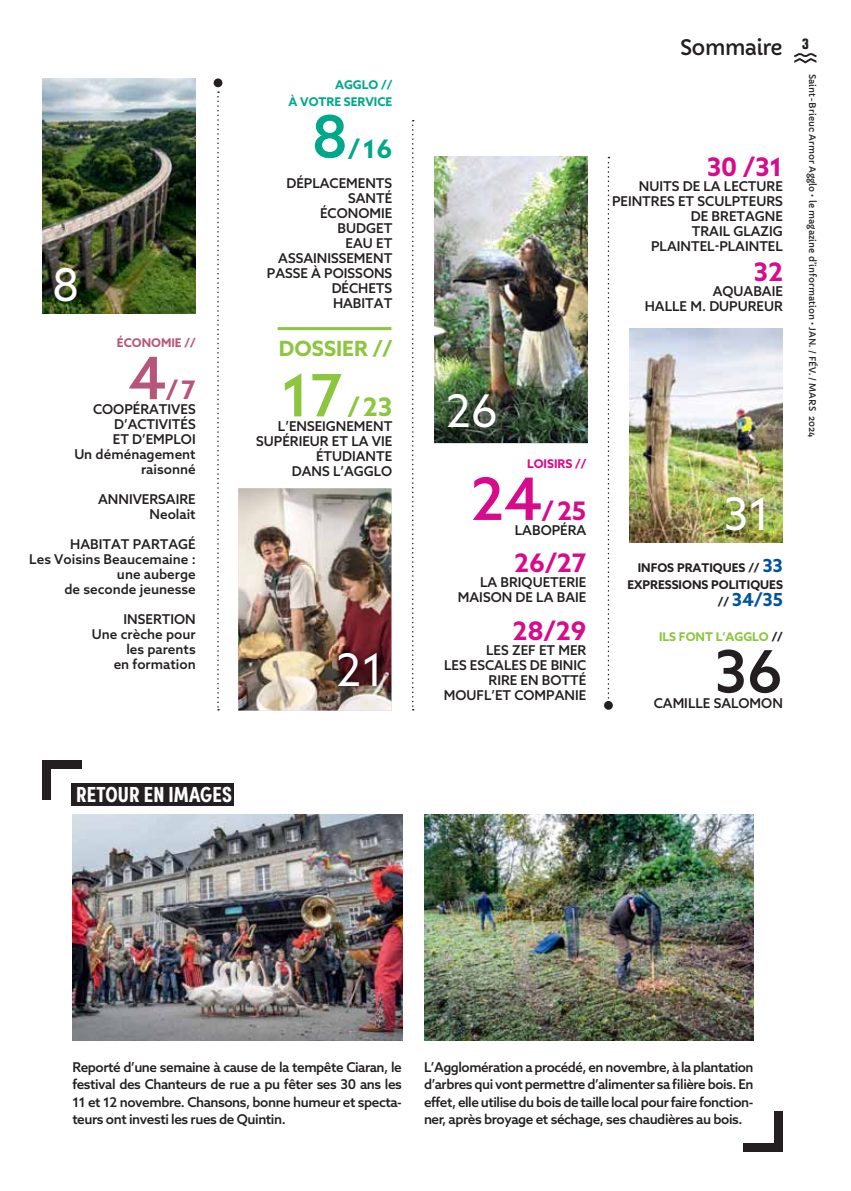
<style>
.page{position:relative;width:851px;height:1191px;background:#fff}
.page>*{position:absolute;margin:0;border:0;box-sizing:border-box;transform-origin:0 0}
.t1{font:500 58.5px "Azo Sans";color:#8cc63f}
.t2{font:500 58.5px "Azo Sans";color:#d70b8c}
.t3{font:500 58.5px "Azo Sans";color:#231f20}
.t4{font:500 58.5px "Azo Sans";color:#b7567a}
.t5{font:500 58.5px "Azo Sans";color:#00a88b}
.t6{font:45px "Azo Sans";color:#fff}
.t7{font:700 25.5px "Azo Sans";color:#d70b8c}
.t8{font:700 25.5px "Azo Sans";color:#00a88b}
.t9{font:700 25.5px "Azo Sans";color:#8cc63f}
.t10{font:700 25.5px "Azo Sans";color:#b7567a}
.t11{font:700 21.9px "Sofia Pro Condensed";letter-spacing:.01em;color:#fff}
.t12{font:700 21px "Azo Sans";color:#8cc63f}
.t13{font:21px "Capriola";letter-spacing:-.04em;color:#231f20}
.t14{font:700 18px "Azo Sans";color:#00539b}
.t15{font:500 13.5px/15px "Azo Sans";color:#231f20;text-align:right}
.t16{font:900 13.5px "Politica";color:#231f20}
.t17{font:700 12px/17.2px "Azo Sans";color:#231f20;text-align:right}
.t18{font:700 12px/17.2px "Azo Sans";color:#00a88b;text-align:right}
.t19{font:700 12px "Azo Sans";color:#8cc63f}
.t20{font:700 12px "Azo Sans";color:#b7567a}
.t21{font:700 12px "Azo Sans";color:#d70b8c}
.t22{font:9px "Capriola";color:#231f20}
.s1{font-size:18px;color:#00539b}
.s2{font-size:12px;color:#231f20}
.s3{color:#231f20}
</style>
<div class="page">
<svg style="left:794px;top:53px;width:22px;height:10px"></svg>
<div style="left:71px;top:782px;width:163px;height:23px;background:#231f20"></div>
<div style="left:43px;top:760px;width:39px;height:8px;background:#231f20"></div>
<div style="left:43px;top:760px;width:8px;height:40px;background:#231f20"></div>
<div style="left:743px;top:1143px;width:39px;height:8px;background:#231f20"></div>
<div style="left:774px;top:1111px;width:8px;height:40px;background:#231f20"></div>
<img style="left:424px;top:815px;width:329px;height:226px">
<img style="left:72px;top:815px;width:330px;height:226px">
<svg style="left:217px;top:91px;width:2px;height:619px"></svg>
<div style="left:213px;top:78px;width:9px;height:9px;background:#231f20;border-radius:50%"></div>
<svg style="left:412px;top:120px;width:1px;height:590px"></svg>
<hr style="left:277px;top:327px;width:114px;height:3px;background:#8cc63f">
<img style="left:43px;top:78px;width:153px;height:236px">
<img style="left:238px;top:488px;width:153px;height:222px">
<img style="left:629px;top:328px;width:153px;height:214px">
<img style="left:333px;top:646px;width:49px;height:45px">
<img style="left:434px;top:157px;width:153px;height:286px">
<svg style="left:607px;top:157px;width:2px;height:542px"></svg>
<div style="left:604px;top:701px;width:8px;height:9px;background:#231f20;border-radius:50%"></div>
<h2 class="t6" style="left:52px;top:263px;width:29px">8</h2>
<p class="t20" style="left:117px;top:337px;width:80px">ÉCONOMIE //</p>
<h1 class="t4" style="left:128px;top:350px;width:39px">4</h1>
<h3 class="t10" style="left:166px;top:378px;width:31px">/ 7</h3>
<p class="t15" style="left:74px;top:403px;width:123px">COOPÉRATIVES<br>D’ACTIVITÉS<br>ET D’EMPLOI<br>Un déménagement raisonné</p>
<p class="t15" style="left:98px;top:492px;width:99px">ANNIVERSAIRE<br>Neolait</p>
<p class="t15" style="left:29px;top:537px;width:168px">HABITAT PARTAGÉ<br>Les Voisins Beaucemaine : une auberge<br>de seconde jeunesse</p>
<p class="t15" style="left:92px;top:612px;width:105px">INSERTION<br>Une crèche pour les parents<br>en formation</p>
<p class="t18" style="left:288px;top:76px;width:105px">AGGLO //<br>À VOTRE SERVICE</p>
<h1 class="t5" style="left:311px;top:109px;width:38px">8</h1>
<h3 class="t8" style="left:348px;top:136px;width:46px">/ 16</h3>
<p class="t15" style="left:267px;top:176px;width:127px">DÉPLACEMENTS<br>SANTÉ<br>ÉCONOMIE<br>BUDGET<br>EAU ET<br>ASSAINISSEMENT<br>PASSE À POISSONS<br>DÉCHETS<br>HABITAT</p>
<h3 class="t12" style="left:279px;top:338px;width:115px">DOSSIER //</h3>
<h1 class="t1" style="left:281px;top:368px;width:63px">17</h1>
<h3 class="t9" style="left:348px;top:395px;width:46px">/ 23</h3>
<p class="t15" style="left:256px;top:420px;width:137px">L’ENSEIGNEMENT<br>SUPÉRIEUR ET LA VIE<br>ÉTUDIANTE<br>DANS L’AGGLO</p>
<h2 class="t6" style="left:336px;top:648px;width:50px">21</h2>
<h3 class="t11" style="left:76px;top:786px;width:157px">RETOUR EN IMAGES</h3>
<h2 class="t6" style="left:445px;top:389px;width:54px">26</h2>
<p class="t21" style="left:527px;top:458px;width:61px">LOISIRS //</p>
<h1 class="t2" style="left:470px;top:471px;width:73px">24</h1>
<h3 class="t7" style="left:542px;top:499px;width:46px">/ 25</h3>
<p class="t15" style="left:514px;top:523px;width:73px">LABOPÉRA</p>
<h3 class="t7" style="left:514px;top:551px;width:74px">26/27</h3>
<p class="t15" style="left:458px;top:576px;width:130px">LA BRIQUETERIE<br>MAISON DE LA BAIE</p>
<h3 class="t7" style="left:512px;top:619px;width:75px">28/29</h3>
<p class="t15" style="left:443px;top:643px;width:144px">LES ZEF ET MER<br>LES ESCALES DE BINIC<br>RIRE EN BOTTÉ<br>MOUFL’ET COMPANIE</p>
<h3 class="t13" style="left:680px;top:37px;width:104px">Sommaire</h3>
<h3 class="t7" style="left:706px;top:155px;width:78px">30 /31</h3>
<p class="t15" style="left:612px;top:180px;width:172px">NUITS DE LA LECTURE<br>PEINTRES ET SCULPTEURS<br>DE BRETAGNE<br>TRAIL GLAZIG<br>PLAINTEL-PLAINTEL</p>
<h3 class="t7" style="left:753px;top:260px;width:31px">32</h3>
<p class="t15" style="left:644px;top:285px;width:140px">AQUABAIE<br>HALLE M. DUPUREUR</p>
<p class="t16" style="left:801px;top:37px;width:9px">3</p>
<p class="t22" style="left:816px;top:74px;width:365px;rotate:90deg">Saint-Brieuc Armor Agglo • le magazine d’information • JAN. / FÉV. / MARS 2024</p>
<h2 class="t6" style="left:723px;top:492px;width:49px">31</h2>
<p class="t17" style="left:627px;top:559px;width:157px">INFOS PRATIQUES // <span class="s1">33<br></span>EXPRESSIONS POLITIQUES</p>
<h3 class="t14" style="left:717px;top:591px;width:66px"><span class="s2">//</span> 34/35</h3>
<p class="t19" style="left:659px;top:631px;width:125px">ILS FONT L’AGGLO <span class="s3">//</span></p>
<h1 class="t3" style="left:714px;top:644px;width:70px">36</h1>
<p class="t15" style="left:653px;top:696px;width:131px">CAMILLE SALOMON</p>
<p class="t15" style="left:72px;top:1059px;width:331px;line-height:17.2px;text-align:justify">Reporté d’une semaine à cause de la tempête Ciaran, le festival des Chanteurs de rue a pu fêter ses 30 ans les 11 et 12 novembre. Chansons, bonne humeur et specta&shy;teurs ont investi les rues de Quintin.</p>
<p class="t15" style="left:424px;top:1059px;width:331px;line-height:17.2px;text-align:justify">L’Agglomération a procédé, en novembre, à la plantation d’arbres qui vont permettre d’alimenter sa filière bois. En effet, elle utilise du bois de taille local pour faire fonction&shy;ner, après broyage et séchage, ses chaudières au bois.</p>
</div>
